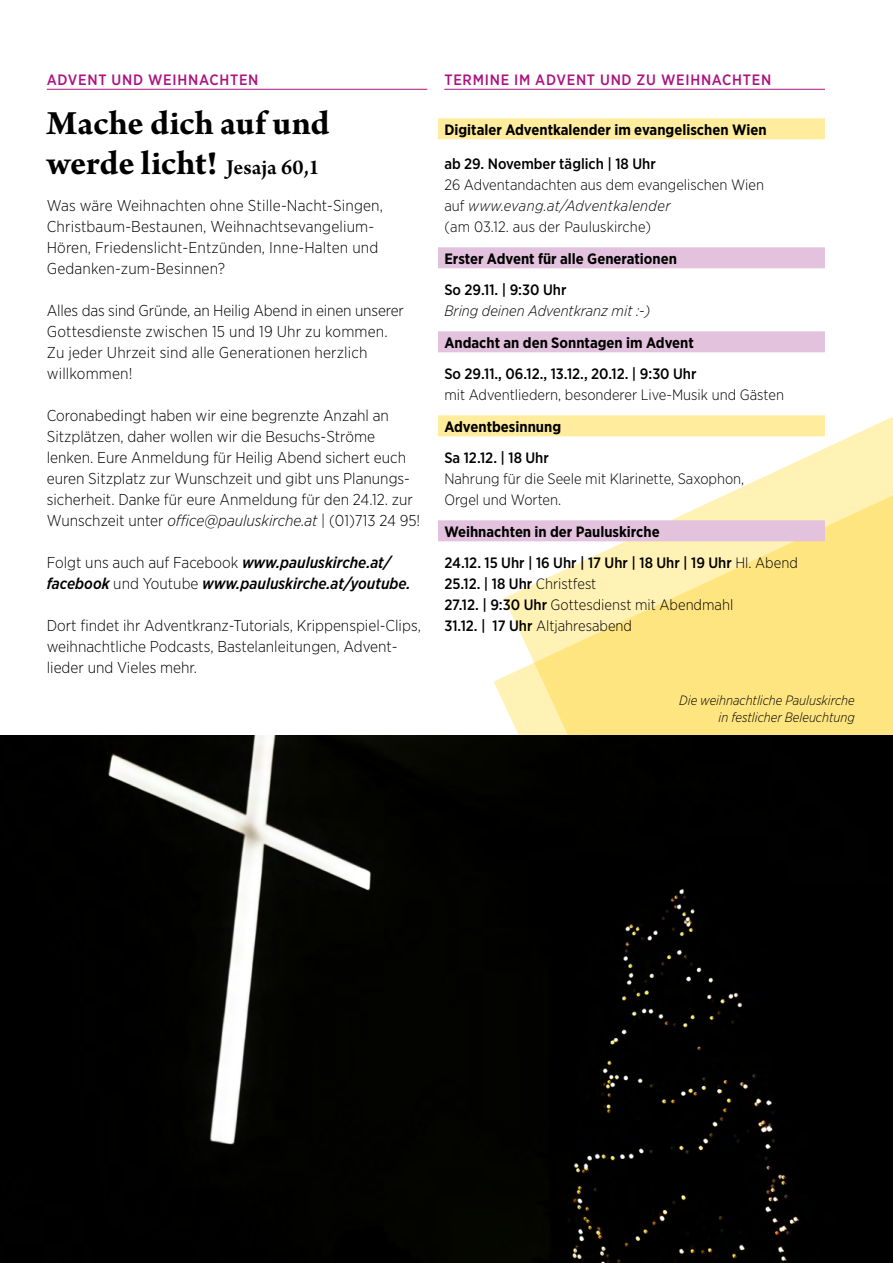
<style>
.page{position:relative;width:893px;height:1263px;background:#fff}
.page>*{position:absolute;margin:0;border:0;box-sizing:border-box;transform-origin:0 0}
.Headline_Rubriken_un{font:700 36px/40.5px "Arno Pro";letter-spacing:-.005em;color:#000}
.Fließtext_10_5{font:300 15.75px/21px "Gotham Narrow";color:#000}
.Fließtext_10_5-2{font:italic 500 15.75px/21px "Gotham Narrow";color:#000}
.Veranstaltungskalend{font:300 15px/21px "Gotham Narrow";color:#000}
.Veranstaltungskalend-2{font:500 15px/21px "Gotham Narrow";color:#000}
.Gottesdienst_Headlin{font:700 15px "Gotham Narrow";color:#000}
.Veranstalstungskalen{font:700 15px "Gotham Narrow";color:#000}
.Rubrikentitel_lila{font:500 15px "Gotham Narrow";letter-spacing:.05em;color:#ad1380}
.Veranstaltungskalend-3{font:italic 300 15px/21px "Gotham Narrow";color:#000}
.Bildunerschrift_und{font:italic 300 13.5px/17.4px "Gotham Narrow";color:#000;text-align:right}
.s1{font-weight:600;font-size:22.5px}
.s2{font-style:italic}
.s3{font-weight:300;font-style:normal}
.s4{font-weight:500}
.s5{font-weight:500;font-style:normal}
.s6{font-weight:300}
</style>
<div class="page">
<svg style="left:504px;top:88px;width:389px;height:648px"></svg>
<div style="left:0;top:736px;width:893px;height:527px;background:#010100"></div>
<hr style="left:47px;top:89px;width:380px;height:1px;background:#ad1380">
<hr style="left:444px;top:89px;width:381px;height:1px;background:#ad1380">
<div style="left:438px;top:118px;width:387px;height:21px;background:#ffec9d"></div>
<div style="left:438px;top:247px;width:387px;height:21px;background:#e3c2de"></div>
<div style="left:438px;top:331px;width:387px;height:21px;background:#e3c2de"></div>
<div style="left:438px;top:415px;width:387px;height:21px;background:#ffec9d"></div>
<div style="left:438px;top:520px;width:387px;height:21px;background:#e3c2de"></div>
<p class="Rubrikentitel_lila" style="left:47px;top:70px;width:213px">ADVENT UND WEIHNACHTEN</p>
<p class="Headline_Rubriken_un" style="left:47px;top:105px;width:284px">Mache dich auf und werde licht! <span class="s1">Jesaja 60,1</span></p>
<p class="Fließtext_10_5" style="left:47px;top:194px;width:338px">Was wäre Weihnachten ohne Stille-Nacht-Singen, Christbaum-Bestaunen, Weihnachtsevangelium-Hören, Friedenslicht-Entzünden, Inne-Halten und Gedanken-zum-Besinnen?</p>
<p class="Fließtext_10_5" style="left:47px;top:299px;width:359px">Alles das sind Gründe, an Heilig Abend in einen unserer Gottesdienste zwischen 15 und 19 Uhr zu kommen.<br>Zu jeder Uhrzeit sind alle Generationen herzlich willkommen!</p>
<p class="Fließtext_10_5" style="left:47px;top:404px;width:375px">Coronabedingt haben wir eine begrenzte Anzahl an Sitzplätzen, daher wollen wir die Besuchs-Ströme lenken. Eure Anmeldung für Heilig Abend sichert euch euren Sitzplatz zur Wunschzeit und gibt uns Planungs&shy;sicherheit. Danke für eure Anmeldung für den 24.12. zur Wunschzeit unter <span class="s2">office@pauluskirche.at</span> | (01)713 24 95!</p>
<p class="Fließtext_10_5-2" style="left:47px;top:552px;width:366px"><span class="s3">Folgt uns auch auf Facebook</span> www.pauluskirche.at/ facebook <span class="s3">und Youtube</span> www.pauluskirche.at/youtube.</p>
<p class="Fließtext_10_5" style="left:47px;top:614px;width:376px">Dort findet ihr Adventkranz-Tutorials, Krippenspiel-Clips, weihnachtliche Podcasts, Bastelanleitungen, Advent&shy;lieder und Vieles mehr.</p>
<p class="Rubrikentitel_lila" style="left:444px;top:70px;width:328px">TERMINE IM ADVENT UND ZU WEIHNACHTEN</p>
<p class="Veranstalstungskalen" style="left:444px;top:120px;width:324px">Digitaler Adventkalender im evangelischen Wien</p>
<p class="Veranstaltungskalend" style="left:444px;top:153px;width:321px"><span class="s4">ab 29. November täglich | 18 Uhr<br></span>26 Adventandachten aus dem evangelischen Wien auf <span class="s2">www.evang.at/Adventkalender<br></span>(am 03.12. aus der Pauluskirche)</p>
<p class="Gottesdienst_Headlin" style="left:444px;top:249px;width:234px">Erster Advent für alle Generationen</p>
<p class="Veranstaltungskalend-3" style="left:444px;top:279px;width:207px"><span class="s5">So 29.11. | 9:30 Uhr<br></span>Bring deinen Adventkranz mit :-)</p>
<p class="Gottesdienst_Headlin" style="left:444px;top:333px;width:251px">Andacht an den Sonntagen im Advent</p>
<p class="Veranstaltungskalend" style="left:444px;top:363px;width:341px"><span class="s4">So 29.11., 06.12., 13.12., 20.12. | 9:30 Uhr<br></span>mit Adventliedern, besonderer Live-Musik und Gästen</p>
<p class="Veranstalstungskalen" style="left:444px;top:417px;width:118px">Adventbesinnung</p>
<p class="Veranstaltungskalend" style="left:444px;top:447px;width:301px"><span class="s4">Sa 12.12. | 18 Uhr<br></span>Nahrung für die Seele mit Klarinette, Saxophon,<br>Orgel und Worten.</p>
<p class="Gottesdienst_Headlin" style="left:444px;top:522px;width:217px">Weihnachten in der Pauluskirche</p>
<p class="Veranstaltungskalend-2" style="left:444px;top:552px;width:355px">24.12. 15 Uhr | 16 Uhr | 17 Uhr | 18 Uhr | 19 Uhr <span class="s6">Hl. Abend </span>25.12. | 18 Uhr <span class="s6">Christfest<br></span>27.12. | 9:30 Uhr <span class="s6">Gottesdienst mit Abendmahl<br></span>31.12. | 17 Uhr <span class="s6">Altjahresabend</span></p>
<p class="Bildunerschrift_und" style="left:679px;top:691px;width:177px">Die weihnachtliche Pauluskirche in festlicher Beleuchtung</p>
</div>
